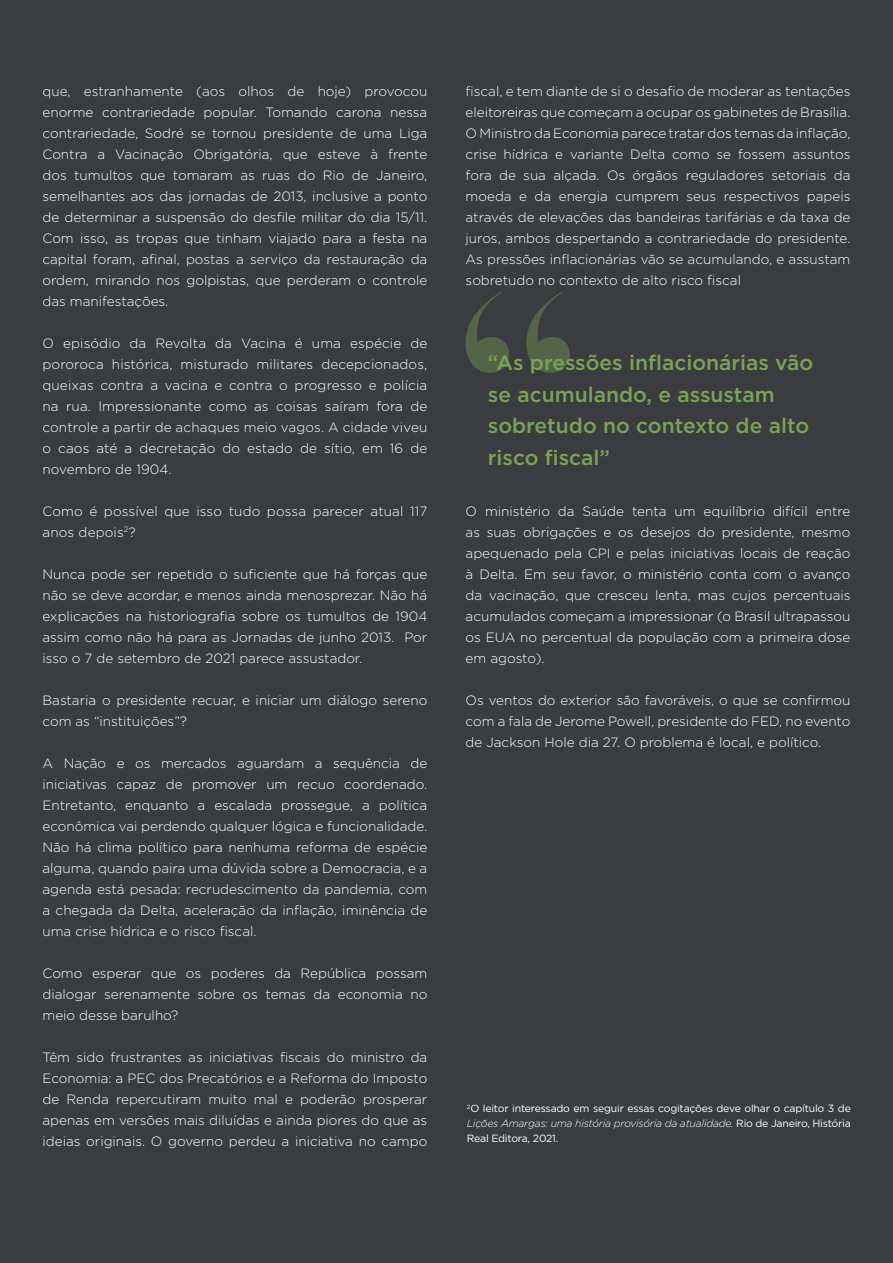
<style>
.page{position:relative;width:893px;height:1263px;background:#393d3f}
.page>*{position:absolute;margin:0;border:0;box-sizing:border-box;transform-origin:0 0}
.t1{font:500 21px/31.5px "Gotham";color:#7ba356}
.t2{font:300 13.5px/21px "Gotham";color:#fff;text-align:justify}
.rodapé{font:10.5px/15px "Gotham";letter-spacing:-.02em;color:#fff;text-align:justify}
.s1{font-weight:300;font-style:italic}
</style>
<div class="page">
<svg style="left:466px;top:291px;width:104px;height:82px"></svg>
<p class="t2" style="left:43px;top:80px;width:386px">que, estranhamente (aos olhos de hoje) provocou enorme contrariedade popular. Tomando carona nessa contrariedade, Sodré se tornou presidente de uma Liga Contra a Vacinação Obrigatória, que esteve à frente dos tumultos que tomaram as ruas do Rio de Janeiro, semelhantes aos das jornadas de 2013, inclusive a ponto de determinar a suspensão do desfile militar do dia 15/11.<br>Com isso, as tropas que tinham viajado para a festa na capital foram, afinal, postas a serviço da restauração da ordem, mirando nos golpistas, que perderam o controle das manifestações.</p>
<p class="t2" style="left:43px;top:332px;width:386px">O episódio da Revolta da Vacina é uma espécie de pororoca histórica, misturado militares decepcionados, queixas contra a vacina e contra o progresso e polícia na rua. Impressionante como as coisas saíram fora de controle a partir de achaques meio vagos. A cidade viveu o caos até a decretação do estado de sítio, em 16 de novembro de 1904.</p>
<p class="t2" style="left:43px;top:500px;width:386px">Como é possível que isso tudo possa parecer atual 117 anos depois<sup>2</sup>?</p>
<p class="t2" style="left:43px;top:563px;width:386px">Nunca pode ser repetido o suficiente que há forças que não se deve acordar, e menos ainda menosprezar. Não há explicações na historiografia sobre os tumultos de 1904 assim como não há para as Jornadas de junho 2013. Por isso o 7 de setembro de 2021 parece assustador.</p>
<p class="t2" style="left:43px;top:689px;width:386px">Bastaria o presidente recuar, e iniciar um diálogo sereno com as “instituições”?</p>
<p class="t2" style="left:43px;top:752px;width:386px">A Nação e os mercados aguardam a sequência de iniciativas capaz de promover um recuo coordenado.<br>Entretanto, enquanto a escalada prossegue, a política econômica vai perdendo qualquer lógica e funcionalidade.<br>Não há clima político para nenhuma reforma de espécie alguma, quando paira uma dúvida sobre a Democracia, e a agenda está pesada: recrudescimento da pandemia, com a chegada da Delta, aceleração da inflação, iminência de uma crise hídrica e o risco fiscal.</p>
<p class="t2" style="left:43px;top:962px;width:386px">Como esperar que os poderes da República possam dialogar serenamente sobre os temas da economia no meio desse barulho?</p>
<p class="t2" style="left:43px;top:1046px;width:386px">Têm sido frustrantes as iniciativas fiscais do ministro da Economia: a PEC dos Precatórios e a Reforma do Imposto de Renda repercutiram muito mal e poderão prosperar apenas em versões mais diluídas e ainda piores do que as ideias originais. O governo perdeu a iniciativa no campo</p>
<p class="t2" style="left:466px;top:80px;width:386px">fiscal, e tem diante de si o desafio de moderar as tentações eleitoreiras que começam a ocupar os gabinetes de Brasília.</p>
<p class="t2" style="left:466px;top:122px;width:386px">O Ministro da Economia parece tratar dos temas da inflação, crise hídrica e variante Delta como se fossem assuntos fora de sua alçada. Os órgãos reguladores setoriais da moeda e da energia cumprem seus respectivos papeis através de elevações das bandeiras tarifárias e da taxa de juros, ambos despertando a contrariedade do presidente.<br>As pressões inflacionárias vão se acumulando, e assustam sobretudo no contexto de alto risco fiscal</p>
<p class="t1" style="left:488px;top:347px;width:327px">“As pressões inflacionárias vão se acumulando, e assustam sobretudo no contexto de alto risco fiscal”</p>
<p class="t2" style="left:466px;top:500px;width:386px">O ministério da Saúde tenta um equilíbrio difícil entre as suas obrigações e os desejos do presidente, mesmo apequenado pela CPI e pelas iniciativas locais de reação à Delta. Em seu favor, o ministério conta com o avanço da vacinação, que cresceu lenta, mas cujos percentuais acumulados começam a impressionar (o Brasil ultrapassou os EUA no percentual da população com a primeira dose em agosto).</p>
<p class="t2" style="left:466px;top:689px;width:386px">Os ventos do exterior são favoráveis, o que se confirmou com a fala de Jerome Powell, presidente do FED, no evento de Jackson Hole dia 27. O problema é local, e político.</p>
<p class="rodapé" style="left:467px;top:1101px;width:386px"><sup>2</sup>O leitor interessado em seguir essas cogitações deve olhar o capítulo 3 de <span class="s1">Lições Amargas: uma história provisória da atualidade.</span> Rio de Janeiro, História Real Editora, 2021.</p>
</div>
